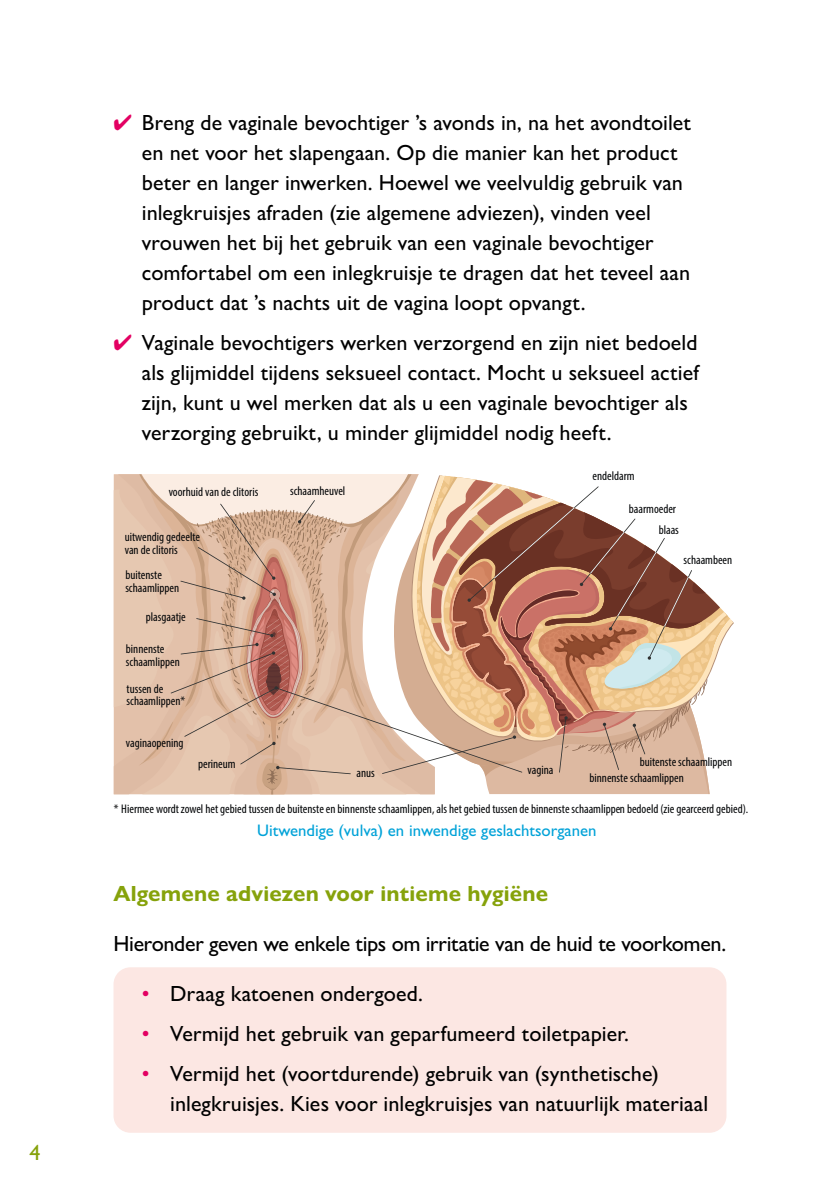
<style>
.page{position:relative;width:840px;height:1191px;background:#fff}
.page>*{position:absolute;margin:0;border:0;box-sizing:border-box;transform-origin:0 0}
.t1{font:500 22px/30px "Gill Sans Nova";letter-spacing:.005em;color:#000}
.t2{font:500 22px "Gill Sans Nova";letter-spacing:-.02em;color:#000}
.t3{font:700 22px "Gill Sans Nova";letter-spacing:.01em;color:#86a20b}
.t4{font:500 22px "Gill Sans Nova";color:#86a20b}
.t5{font:16.8px "Gill Sans Std";color:#00a2d8}
.t6{font:condensed 12.6px/12.6px "Myriad Pro";color:#010305}
.s1{color:#e30062}
</style>
<div class="page">
<div style="left:113px;top:967px;width:613px;height:165px;background:#fce7e3;border-radius:17px"></div>
<svg style="left:114px;top:474px;width:613px;height:320px;background:#d6b29d"></svg>
<svg style="left:275px;top:687px;width:247px;height:85px;background:#debea6"></svg>
<p class="t4" style="left:29px;top:1138px;width:13px">4</p>
<p class="t1" style="left:142px;top:107px;width:550px;text-indent:-28px"><span class="s1">✔</span> Breng de vaginale bevochtiger ’s avonds in, na het avondtoilet en net voor het slapengaan. Op die manier kan het product beter en langer inwerken. Hoewel we veelvuldig gebruik van inlegkruisjes afraden (zie algemene adviezen), vinden veel vrouwen het bij het gebruik van een vaginale bevochtiger comfortabel om een inlegkruisje te dragen dat het teveel aan product dat ’s nachts uit de vagina loopt opvangt.</p>
<p class="t1" style="left:142px;top:327px;width:558px;text-indent:-28px"><span class="s1">✔</span> Vaginale bevochtigers werken verzorgend en zijn niet bedoeld als glijmiddel tijdens seksueel contact. Mocht u seksueel actief zijn, kunt u wel merken dat als u een vaginale bevochtiger als verzorging gebruikt, u minder glijmiddel nodig heeft.</p>
<p class="t6" style="left:592px;top:470px;width:44px">endeldarm</p>
<p class="t6" style="left:628px;top:498px;width:51px;line-height:20.6px;text-align:right">baarmoeder blaas</p>
<p class="t6" style="left:169px;top:485px;width:91px">voorhuid van de clitoris</p>
<p class="t6" style="left:290px;top:484px;width:57px">schaamheuvel</p>
<p class="t6" style="left:125px;top:530px;width:77px">uitwendig gedeelte van de clitoris</p>
<p class="t6" style="left:125px;top:568px;width:55px">buitenste schaamlippen</p>
<p class="t6" style="left:146px;top:610px;width:41px">plasgaatje</p>
<p class="t6" style="left:126px;top:643px;width:55px">binnenste schaamlippen</p>
<p class="t6" style="left:126px;top:682px;width:60px">tussen de schaamlippen*</p>
<p class="t6" style="left:126px;top:736px;width:59px">vaginaopening</p>
<p class="t6" style="left:198px;top:757px;width:39px">perineum</p>
<p class="t6" style="left:683px;top:553px;width:50px">schaambeen</p>
<p class="t6" style="left:589px;top:753px;width:144px;line-height:16.2px;text-indent:50px">buitenste schaamlippen binnenste schaamlippen</p>
<p class="t6" style="left:527px;top:763px;width:27px">vagina</p>
<p class="t6" style="left:114px;top:802px;width:635px">* Hiermee wordt zowel het gebied tussen de buitenste en binnenste schaamlippen, als het gebied tussen de binnenste schaamlippen bedoeld (zie gearceerd gebied).</p>
<p class="t6" style="left:356px;top:766px;width:20px">anus</p>
<p class="t5" style="left:257px;top:820px;width:341px">Uitwendige (vulva) en inwendige geslachtsorganen</p>
<p class="t3" style="left:113px;top:879px;width:436px">Algemene adviezen voor intieme hygiëne</p>
<p class="t2" style="left:113px;top:929px;width:614px">Hieronder geven we enkele tips om irritatie van de huid te voorkomen.</p>
<p class="t1" style="left:142px;top:977px;width:282px"><span class="s1">•</span> Draag katoenen ondergoed.</p>
<p class="t1" style="left:142px;top:1017px;width:488px"><span class="s1">•</span> Vermijd het gebruik van geparfumeerd toiletpapier.</p>
<p class="t1" style="left:170px;top:1057px;width:539px;text-indent:-28px"><span class="s1">•</span> Vermijd het (voortdurende) gebruik van (synthetische) inlegkruisjes. Kies voor inlegkruisjes van natuurlijk materiaal</p>
</div>
